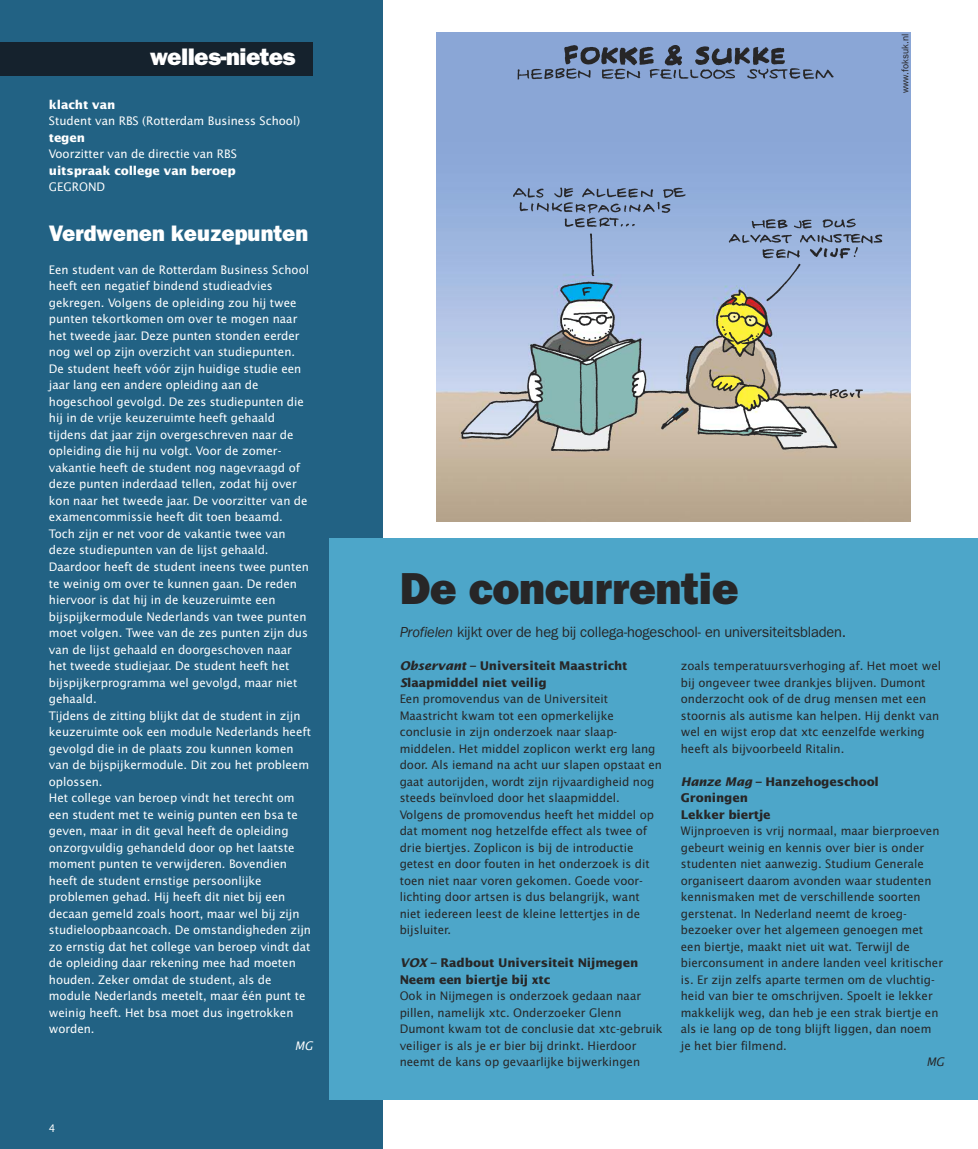
<style>
.page{position:relative;width:978px;height:1149px;background:#fff}
.page>*{position:absolute;margin:0;border:0;box-sizing:border-box;transform-origin:0 0}
.t1{font:800 45px "Franklin Gothic";letter-spacing:-.01em;color:#272627}
.t2{font:800 24px "Franklin Gothic";letter-spacing:-.025em;color:#fff}
.t3{font:800 22.5px "Franklin Gothic";color:#fff}
.t4{font:15px "Franklin Gothic";letter-spacing:-.01em;color:#272627}
.t5{font:700 12px/16.5px "Lucida Sans";letter-spacing:-.01em;color:#272627}
.t6{font:700 12px "Lucida Sans";letter-spacing:-.01em;color:#fff}
.t7{font:11.7px/16.5px "Lucida Sans";color:#fff}
.t8{font:11.7px/16.5px "Lucida Sans";color:#272627}
.t9{font:italic 11.7px "Lucida Sans";color:#fff}
.t10{font:italic 11.7px "Lucida Sans";color:#272627}
.t11{font:10.5px "Lucida Sans";color:#fff}
.t12{font:9.75px "Franklin Gothic";color:#272627}
.s1{font-style:italic}
</style>
<div class="page">
<div style="left:0;top:0;width:383px;height:1148px;background:#226284"></div>
<div style="left:330px;top:538px;width:648px;height:561px;background:#4da6c9"></div>
<div style="left:0;top:43px;width:313px;height:33px;background:#15222d"></div>
<img style="left:436px;top:32px;width:474px;height:489px">
<h2 class="t2" style="left:150px;top:49px;width:147px">welles-nietes</h2>
<p class="t6" style="left:49px;top:99px;width:68px">klacht van</p>
<p class="t7" style="left:49px;top:113px;width:253px">Student van RBS (Rotterdam Business School)</p>
<p class="t6" style="left:49px;top:132px;width:38px">tegen</p>
<p class="t7" style="left:49px;top:146px;width:190px">Voorzitter van de directie van RBS</p>
<p class="t6" style="left:49px;top:165px;width:188px">uitspraak college van beroep</p>
<p class="t7" style="left:49px;top:179px;width:58px">GEGROND</p>
<h3 class="t3" style="left:49px;top:225px;width:261px">Verdwenen keuzepunten</h3>
<p class="t7" style="left:49px;top:262px;width:264px">Een student van de Rotterdam Business School heeft een negatief bindend studieadvies gekregen. Volgens de opleiding zou hij twee punten tekortkomen om over te mogen naar het tweede jaar. Deze punten stonden eerder nog wel op zijn overzicht van studiepunten.<br>De student heeft vóór zijn huidige studie een jaar lang een andere opleiding aan de hogeschool gevolgd. De zes studiepunten die hij in de vrije keuzeruimte heeft gehaald tijdens dat jaar zijn overgeschreven naar de opleiding die hij nu volgt. Voor de zomer&shy;vakantie heeft de student nog nagevraagd of deze punten inderdaad tellen, zodat hij over kon naar het tweede jaar. De voorzitter van de examencommissie heeft dit toen beaamd.<br>Toch zijn er net voor de vakantie twee van deze studiepunten van de lijst gehaald.<br>Daardoor heeft de student ineens twee punten te weinig om over te kunnen gaan. De reden hiervoor is dat hij in de keuzeruimte een bijspijkermodule Nederlands van twee punten moet volgen. Twee van de zes punten zijn dus van de lijst gehaald en doorgeschoven naar het tweede studiejaar. De student heeft het bijspijkerprogramma wel gevolgd, maar niet gehaald.<br>Tijdens de zitting blijkt dat de student in zijn keuzeruimte ook een module Nederlands heeft gevolgd die in de plaats zou kunnen komen van de bijspijkermodule. Dit zou het probleem oplossen.<br>Het college van beroep vindt het terecht om een student met te weinig punten een bsa te geven, maar in dit geval heeft de opleiding onzorgvuldig gehandeld door op het laatste moment punten te verwijderen. Bovendien heeft de student ernstige persoonlijke problemen gehad. Hij heeft dit niet bij een decaan gemeld zoals hoort, maar wel bij zijn studieloopbaancoach. De omstandigheden zijn zo ernstig dat het college van beroep vindt dat de opleiding daar rekening mee had moeten houden. Zeker omdat de student, als de module Nederlands meetelt, maar één punt te weinig heeft. Het bsa moet dus ingetrokken worden.</p>
<p class="t9" style="left:295px;top:1040px;width:19px">MG</p>
<p class="t11" style="left:49px;top:1123px;width:8px">4</p>
<p class="t12" style="left:902px;top:93px;width:61px;rotate:-90deg">www.foksuk.nl</p>
<h1 class="t1" style="left:400px;top:573px;width:341px">De concurrentie</h1>
<p class="t4" style="left:400px;top:626px;width:448px"><span class="s1">Profielen</span> kijkt over de heg bij collega-hogeschool- en universiteitsbladen.</p>
<p class="t5" style="left:400px;top:658px;width:229px"><span class="s1">Observant</span> – Universiteit Maastricht<br><span class="s1">S</span>laapmiddel niet veilig</p>
<p class="t8" style="left:400px;top:691px;width:264px">Een promovendus van de Universiteit Maastricht kwam tot een opmerkelijke conclusie in zijn onderzoek naar slaap&shy;middelen. Het middel zoplicon werkt erg lang door. Als iemand na acht uur slapen opstaat en gaat autorijden, wordt zijn rijvaardigheid nog steeds beïnvloed door het slaapmiddel.<br>Volgens de promovendus heeft het middel op dat moment nog hetzelfde effect als twee of drie biertjes. Zoplicon is bij de introductie getest en door fouten in het onderzoek is dit toen niet naar voren gekomen. Goede voor&shy;lichting door artsen is dus belangrijk, want niet iedereen leest de kleine lettertjes in de bijsluiter.</p>
<p class="t5" style="left:400px;top:955px;width:240px"><span class="s1">VOX</span> – Radbout Universiteit Nijmegen<br>Neem een biertje bij xtc</p>
<p class="t8" style="left:400px;top:988px;width:264px">Ook in Nijmegen is onderzoek gedaan naar pillen, namelijk xtc. Onderzoeker Glenn Dumont kwam tot de conclusie dat xtc-gebruik veiliger is als je er bier bij drinkt. Hierdoor neemt de kans op gevaarlijke bijwerkingen</p>
<p class="t8" style="left:681px;top:658px;width:262px">zoals temperatuursverhoging af. Het moet wel bij ongeveer twee drankjes blijven. Dumont onderzocht ook of de drug mensen met een stoornis als autisme kan helpen. Hij denkt van wel en wijst erop dat xtc eenzelfde werking heeft als bijvoorbeeld Ritalin.</p>
<p class="t5" style="left:681px;top:773px;width:200px"><span class="s1">Hanze Mag</span> – Hanzehogeschool<br>Groningen<br>Lekker biertje</p>
<p class="t8" style="left:681px;top:823px;width:264px">Wijnproeven is vrij normaal, maar bierproeven gebeurt weinig en kennis over bier is onder studenten niet aanwezig. Studium Generale organiseert daarom avonden waar studenten kennismaken met de verschillende soorten gerstenat. In Nederland neemt de kroeg&shy;bezoeker over het algemeen genoegen met een biertje, maakt niet uit wat. Terwijl de bierconsument in andere landen veel kritischer is. Er zijn zelfs aparte termen om de vluchtig&shy;heid van bier te omschrijven. Spoelt ie lekker makkelijk weg, dan heb je een strak biertje en als ie lang op de tong blijft liggen, dan noem je het bier filmend.</p>
<p class="t10" style="left:926px;top:1057px;width:19px">MG</p>
</div>
